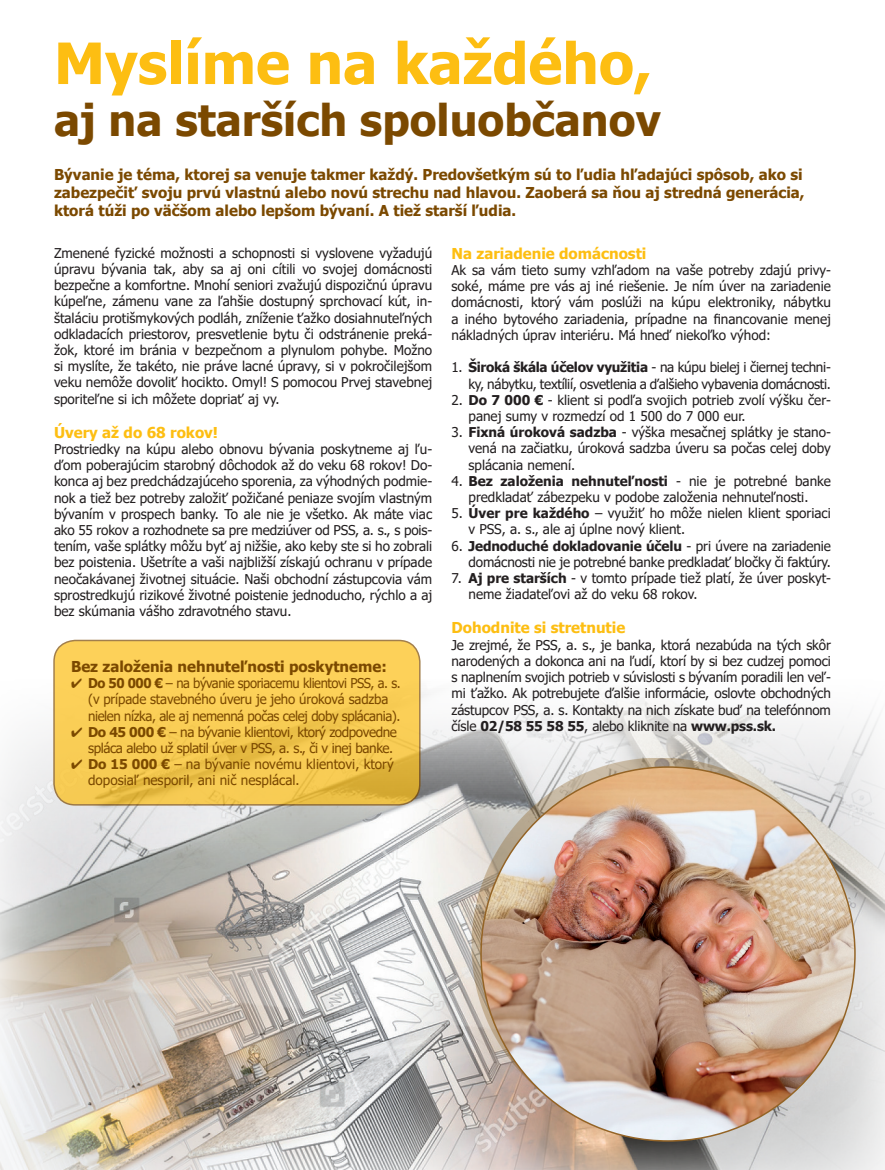
<style>
.page{position:relative;width:885px;height:1170px;background:#fff}
.page>*{position:absolute;margin:0;border:0;box-sizing:border-box;transform-origin:0 0}
.t1{font:700 57px "Tahoma";color:#fdbe12}
.t2{font:700 43.5px "Tahoma";color:#7b4900}
.t3{font:700 15px/18px "Tahoma";color:#7b4900}
.t4{font:700 15px "Tahoma";color:#fdbe12}
.t5{font:13.5px/16.2px "Tahoma";color:#231f20;text-align:justify}
.t6{font:13.5px/16.2px "Tahoma";letter-spacing:-.03em;color:#7b4900;scale:.96 1}
.t7{font:13.5px/16.2px "Tahoma";letter-spacing:-.02em;color:#231f20;text-align:right}
.t8{font:13.5px/16.2px "Tahoma";letter-spacing:-.03em;color:#7b4900;text-align:right}
.t9{font:13.5px/16.2px "Tahoma";color:#7b4900}
.s1{font-weight:700}
</style>
<div class="page">
<img style="left:0;top:642px;width:884px;height:527px">
<div style="left:471px;top:757px;width:376px;height:376px;background:#7b4900;opacity:.3"></div>
<img style="left:481px;top:767px;width:373px;height:373px;border-radius:187px">
<svg style="left:54px;top:640px;width:366px;height:164px;background:#f6ca52"></svg>
<div style="left:53px;top:639px;width:367px;height:166px;border:2px solid #7b4900;border-radius:21px"></div>
<h1 class="t1" style="left:54px;top:23px;width:599px">Myslíme na každého,</h1>
<h2 class="t2" style="left:54px;top:90px;width:608px">aj na starších spoluobčanov</h2>
<p class="t3" style="left:54px;top:166px;width:752px">Bývanie je téma, ktorej sa venuje takmer každý. Predovšetkým sú to ľudia hľadajúci spôsob, ako si zabezpečiť svoju prvú vlastnú alebo novú strechu nad hlavou. Zaoberá sa ňou aj stredná generácia, ktorá túži po väčšom alebo lepšom bývaní. A tiež starší ľudia.</p>
<p class="t5" style="left:54px;top:245px;width:380px">Zmenené fyzické možnosti a schopnosti si vyslovene vyžadujú úpravu bývania tak, aby sa aj oni cítili vo svojej domácnosti bezpečne a komfortne. Mnohí seniori zvažujú dispozičnú úpravu kúpeľne, zámenu vane za ľahšie dostupný sprchovací kút, in&shy;štaláciu protišmykových podláh, zníženie ťažko dosiahnuteľných odkladacích priestorov, presvetlenie bytu či odstránenie preká&shy;žok, ktoré im bránia v bezpečnom a plynulom pohybe. Možno si myslíte, že takéto, nie práve lacné úpravy, si v pokročilejšom veku nemôže dovoliť hocikto. Omyl! S pomocou Prvej stavebnej sporiteľne si ich môžete dopriať aj vy.</p>
<p class="t4" style="left:54px;top:422px;width:165px">Úvery až do 68 rokov!</p>
<p class="t5" style="left:54px;top:442px;width:380px">Prostriedky na kúpu alebo obnovu bývania poskytneme aj ľu&shy;ďom poberajúcim starobný dôchodok až do veku 68 rokov! Do&shy;konca aj bez predchádzajúceho sporenia, za výhodných podmie&shy;nok a tiež bez potreby založiť požičané peniaze svojím vlastným bývaním v prospech banky. To ale nie je všetko. Ak máte viac ako 55 rokov a rozhodnete sa pre medziúver od PSS, a. s., s pois&shy;tením, vaše splátky môžu byť aj nižšie, ako keby ste si ho zobrali bez poistenia. Ušetríte a vaši najbližší získajú ochranu v prípade neočakávanej životnej situácie. Naši obchodní zástupcovia vám sprostredkujú rizikové životné poistenie jednoducho, rýchlo a aj bez skúmania vášho zdravotného stavu.</p>
<p class="t3" style="left:71px;top:658px;width:317px">Bez založenia nehnuteľnosti poskytneme:</p>
<p class="t6" style="left:88px;top:676px;width:327px;text-indent:-17px">✔ <span class="s1">Do 50 000 €</span> ‒ na bývanie sporiacemu klientovi PSS, a. s. (v prípade stavebného úveru je jeho úroková sadzba nielen nízka, ale aj nemenná počas celej doby splácania).</p>
<p class="t8" style="left:71px;top:724px;width:327px">✔ <span class="s1">Do 45 000 €</span> ‒ na bývanie klientovi, ktorý zodpovedne spláca alebo už splatil úver v PSS, a. s., či v inej banke.</p>
<p class="t9" style="left:88px;top:757px;width:307px;text-indent:-17px">✔ <span class="s1">Do 15 000 €</span> ‒ na bývanie novému klientovi, ktorý doposiaľ nesporil, ani nič nesplácal.</p>
<p class="t4" style="left:451px;top:243px;width:196px">Na zariadenie domácnosti</p>
<p class="t5" style="left:451px;top:263px;width:381px">Ak sa vám tieto sumy vzhľadom na vaše potreby zdajú privy&shy;soké, máme pre vás aj iné riešenie. Je ním úver na zariadenie domácnosti, ktorý vám poslúži na kúpu elektroniky, nábytku a iného bytového zariadenia, prípadne na financovanie menej nákladných úprav interiéru. Má hneď niekoľko výhod:</p>
<p class="t7" style="left:451px;top:360px;width:381px">1. <span class="s1">Široká škála účelov využitia</span> - na kúpu bielej i čiernej techni&shy;ky, nábytku, textílií, osvetlenia a ďalšieho vybavenia domácnosti.</p>
<p class="t5" style="left:468px;top:392px;width:364px;text-indent:-17px">2. <span class="s1">Do 7 000 €</span> - klient si podľa svojich potrieb zvolí výšku čer&shy;panej sumy v rozmedzí od 1 500 do 7 000 eur.</p>
<p class="t5" style="left:468px;top:425px;width:364px;text-indent:-17px">3. <span class="s1">Fixná úroková sadzba</span> - výška mesačnej splátky je stano&shy;vená na začiatku, úroková sadzba úveru sa počas celej doby splácania nemení.</p>
<p class="t5" style="left:451px;top:473px;width:381px;text-align:center">4. <span class="s1">Bez založenia nehnuteľnosti</span> - nie je potrebné banke predkladať zábezpeku v podobe založenia nehnuteľnosti.</p>
<p class="t5" style="left:468px;top:506px;width:364px;text-indent:-17px">5. <span class="s1">Úver pre každého</span> – využiť ho môže nielen klient sporiaci v PSS, a. s., ale aj úplne nový klient.</p>
<p class="t5" style="left:451px;top:538px;width:381px;text-align:right">6. <span class="s1">Jednoduché dokladovanie účelu</span> - pri úvere na zariadenie domácnosti nie je potrebné banke predkladať bločky či faktúry.</p>
<p class="t5" style="left:468px;top:570px;width:364px;text-indent:-17px">7. <span class="s1">Aj pre starších</span> - v tomto prípade tiež platí, že úver poskyt&shy;neme žiadateľovi až do veku 68 rokov.</p>
<p class="t4" style="left:451px;top:617px;width:175px">Dohodnite si stretnutie</p>
<p class="t5" style="left:451px;top:637px;width:381px">Je zrejmé, že PSS, a. s., je banka, ktorá nezabúda na tých skôr narodených a dokonca ani na ľudí, ktorí by si bez cudzej pomoci s naplnením svojich potrieb v súvislosti s bývaním poradili len veľ&shy;mi ťažko. Ak potrebujete ďalšie informácie, oslovte obchodných zástupcov PSS, a. s. Kontakty na nich získate buď na telefónnom čísle <span class="s1">02/58 55 58 55</span>, alebo kliknite na <span class="s1">www.pss.sk.</span></p>
</div>
